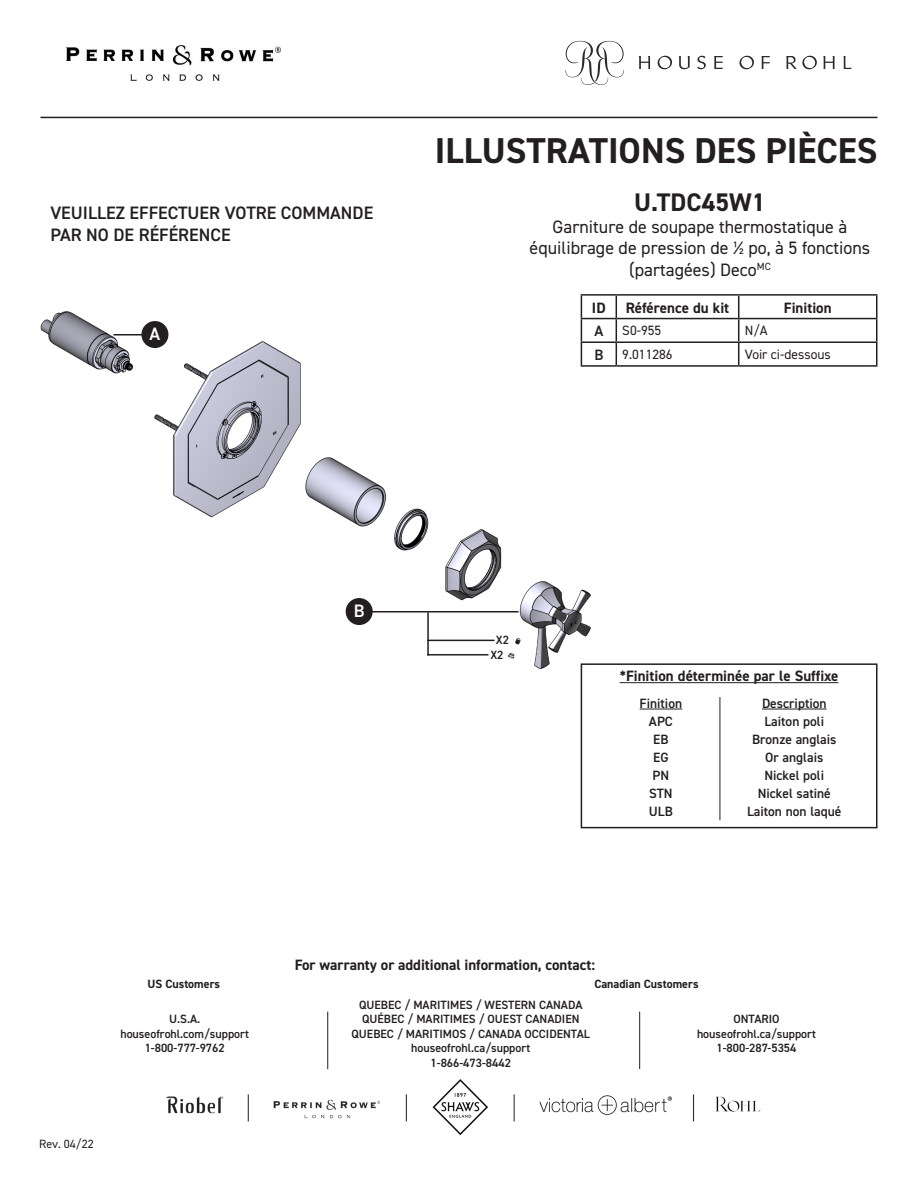
<style>
.page{position:relative;width:918px;height:1188px;background:#fff}
.page>*{position:absolute;margin:0;border:0;box-sizing:border-box;transform-origin:0 0}
.t1{font:700 36px "DIN2014";color:#231f20}
.t2{font:700 25.5px "DIN2014";color:#231f20}
.t3{font:18px/21.6px "DIN2014";color:#231f20;text-align:center}
.t4{font:600 18px/21.6px "DIN2014";color:#231f20}
.t5{font:600 18px "DIN2014";color:#fff}
.t6{font:700 15px "DIN2014";color:#231f20}
.t7{font:600 15px "DIN2014";color:#231f20}
.t8{font:600 13.5px/18px "DIN2014";color:#231f20;text-align:center}
.t9{font:13.5px "DIN2014";color:#231f20}
.t10{font:600 12px/14.4px "DIN2014";color:#231f20;text-align:center}
.t11{font:700 12px "DIN2014";color:#231f20}
.t12{font:12px "DIN2014";color:#231f20}
</style>
<div class="page">
<img style="left:40px;top:294px;width:561px;height:459px">
<img style="left:498px;top:627px;width:30px;height:36px">
<div style="left:346px;top:598px;width:27px;height:27px;background:#231f20;border-radius:50%"></div>
<hr style="left:372px;top:611px;width:147px;height:2px;background:#231f20">
<hr style="left:427px;top:612px;width:2px;height:44px;background:#231f20">
<hr style="left:427px;top:654px;width:61px;height:2px;background:#231f20">
<hr style="left:427px;top:640px;width:68px;height:1px;background:#231f20">
<div style="left:141px;top:321px;width:27px;height:27px;background:#231f20;border-radius:50%"></div>
<hr style="left:113px;top:334px;width:32px;height:2px;background:#231f20">
<hr style="left:581px;top:294px;width:35px;height:2px;background:#231f20">
<hr style="left:616px;top:294px;width:123px;height:2px;background:#231f20">
<hr style="left:739px;top:294px;width:139px;height:2px;background:#231f20">
<hr style="left:876px;top:296px;width:2px;height:22px;background:#231f20">
<hr style="left:581px;top:318px;width:35px;height:1px;background:#231f20">
<hr style="left:616px;top:318px;width:123px;height:1px;background:#231f20">
<hr style="left:739px;top:318px;width:139px;height:1px;background:#231f20">
<hr style="left:876px;top:319px;width:2px;height:22px;background:#231f20">
<hr style="left:581px;top:341px;width:35px;height:2px;background:#231f20">
<svg style="left:581px;top:296px;width:1px;height:69px"></svg>
<hr style="left:616px;top:341px;width:123px;height:2px;background:#231f20">
<svg style="left:616px;top:296px;width:1px;height:69px"></svg>
<hr style="left:739px;top:341px;width:139px;height:2px;background:#231f20">
<svg style="left:738px;top:296px;width:1px;height:69px"></svg>
<hr style="left:876px;top:343px;width:2px;height:22px;background:#231f20">
<hr style="left:581px;top:365px;width:35px;height:2px;background:#231f20">
<hr style="left:616px;top:365px;width:123px;height:2px;background:#231f20">
<hr style="left:739px;top:365px;width:139px;height:2px;background:#231f20">
<hr style="left:639px;top:1012px;width:1px;height:57px;background:#231f20">
<div style="left:581px;top:663px;width:297px;height:165px;border:2px solid #231f20"></div>
<hr style="left:620px;top:682px;width:218px;height:1px;background:#231f20">
<hr style="left:720px;top:697px;width:1px;height:123px;background:#231f20">
<hr style="left:640px;top:709px;width:42px;height:1px;background:#231f20">
<hr style="left:762px;top:709px;width:65px;height:1px;background:#231f20">
<hr style="left:40px;top:117px;width:838px;height:1px;background:#231f20">
<svg style="left:565px;top:41px;width:59px;height:44px"></svg>
<svg style="left:639px;top:56px;width:11px;height:13px"></svg>
<svg style="left:679px;top:56px;width:11px;height:13px"></svg>
<svg style="left:697px;top:56px;width:9px;height:13px"></svg>
<svg style="left:714px;top:56px;width:9px;height:13px"></svg>
<svg style="left:739px;top:56px;width:15px;height:13px"></svg>
<svg style="left:657px;top:56px;width:15px;height:13px"></svg>
<svg style="left:761px;top:56px;width:9px;height:13px"></svg>
<svg style="left:786px;top:56px;width:31px;height:13px"></svg>
<svg style="left:823px;top:56px;width:12px;height:13px"></svg>
<svg style="left:843px;top:56px;width:9px;height:13px"></svg>
<img style="left:66px;top:46px;width:215px;height:34px">
<img style="left:166px;top:1080px;width:594px;height:54px">
<hr style="left:327px;top:1012px;width:1px;height:57px;background:#231f20">
<h3 class="t4" style="left:50px;top:202px;width:324px">VEUILLEZ EFFECTUER VOTRE COMMANDE<br>PAR NO DE RÉFÉRENCE</h3>
<h3 class="t5" style="left:150px;top:322px;width:12px">A</h3>
<h1 class="t1" style="left:435px;top:127px;width:444px">ILLUSTRATIONS DES PIÈCES</h1>
<h2 class="t2" style="left:634px;top:185px;width:133px">U.TDC45W1</h2>
<h3 class="t3" style="left:530px;top:215px;width:342px">Garniture de soupape thermostatique à équilibrage de pression de ½ po, à 5 fonctions (partagées) Deco<sup>MC</sup></h3>
<p class="t6" style="left:592px;top:297px;width:15px">ID</p>
<p class="t6" style="left:626px;top:297px;width:105px">Référence du kit</p>
<p class="t6" style="left:784px;top:297px;width:49px">Finition</p>
<p class="t7" style="left:594px;top:321px;width:10px">A</p>
<p class="t9" style="left:622px;top:322px;width:41px">S0-955</p>
<p class="t9" style="left:745px;top:322px;width:24px">N/A</p>
<p class="t7" style="left:594px;top:345px;width:11px">B</p>
<p class="t9" style="left:622px;top:346px;width:52px">9.011286</p>
<p class="t9" style="left:745px;top:346px;width:88px">Voir ci-dessous</p>
<h3 class="t5" style="left:354px;top:599px;width:12px">B</h3>
<p class="t10" style="left:490px;top:633px;width:20px">X2<br>X2</p>
<p class="t6" style="left:620px;top:666px;width:220px">*Finition déterminée par le Suffixe</p>
<p class="t8" style="left:640px;top:694px;width:44px">Finition<br>APC<br>EB<br>EG<br>PN<br>STN<br>ULB</p>
<p class="t8" style="left:747px;top:694px;width:96px">Description<br>Laiton poli<br>Bronze anglais<br>Or anglais<br>Nickel poli<br>Nickel satiné<br>Laiton non laqué</p>
<p class="t6" style="left:295px;top:955px;width:302px">For warranty or additional information, contact:</p>
<p class="t11" style="left:147px;top:976px;width:74px">US Customers</p>
<p class="t11" style="left:594px;top:976px;width:106px">Canadian Customers</p>
<p class="t10" style="left:120px;top:1012px;width:130px">U.S.A. houseofrohl.com/support<br>1-800-777-9762</p>
<p class="t10" style="left:352px;top:997px;width:240px">QUEBEC / MARITIMES / WESTERN CANADA<br>QUÉBEC / MARITIMES / OUEST CANADIEN<br>QUEBEC / MARITIMOS / CANADA OCCIDENTAL houseofrohl.ca/support<br>1-866-473-8442</p>
<p class="t10" style="left:697px;top:1012px;width:120px">ONTARIO houseofrohl.ca/support<br>1-800-287-5354</p>
<p class="t12" style="left:39px;top:1136px;width:56px">Rev. 04/22</p>
</div>
